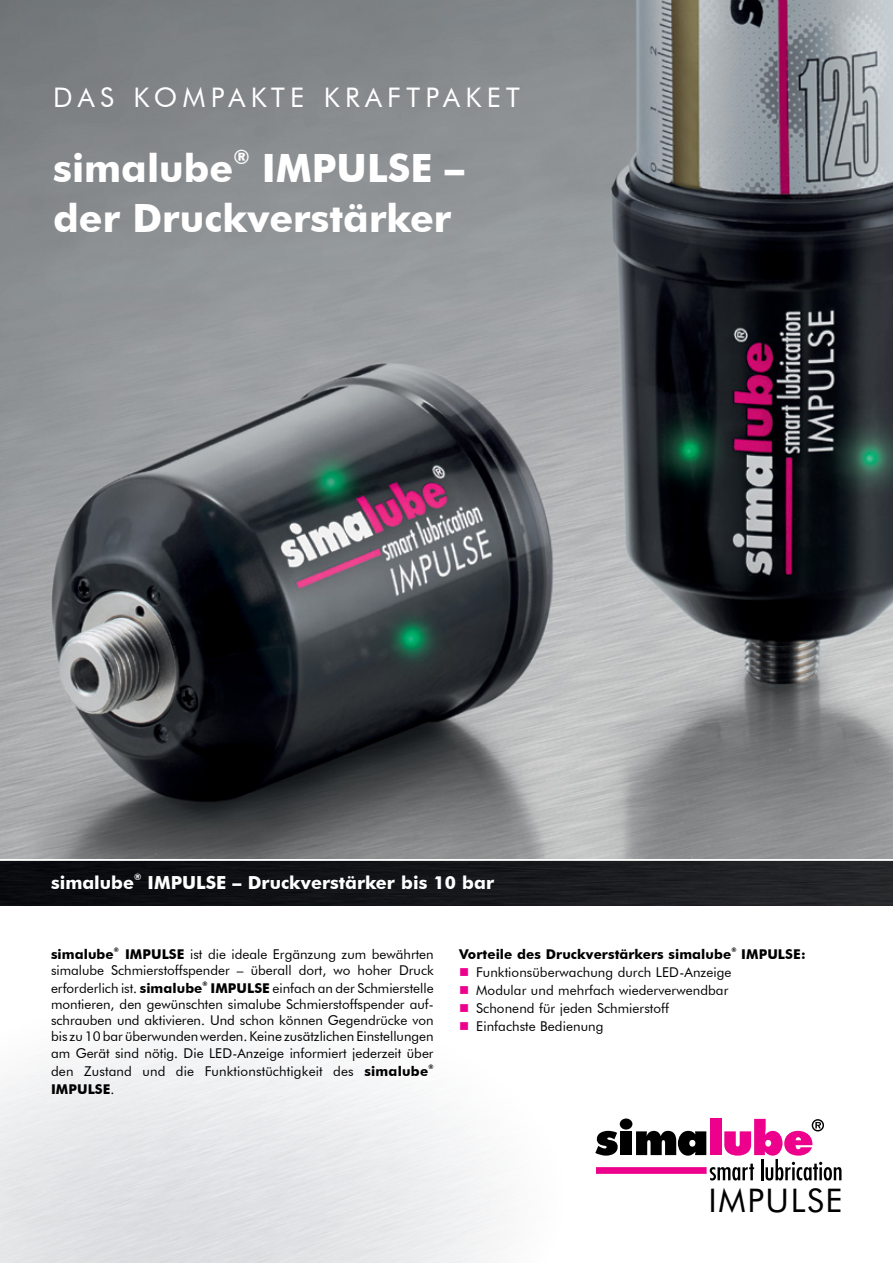
<style>
.page{position:relative;width:893px;height:1263px;background:#fff}
.page>*{position:absolute;margin:0;border:0;box-sizing:border-box;transform-origin:0 0}
.t1{font:700 39px/49.5px "Futura BT";color:#fff}
.t2{font:32.55px "Futura BT";letter-spacing:.05em;color:#000}
.t3{font:27px "Futura BT";letter-spacing:.2em;color:#fff}
.t4{font:700 19.5px "Futura BT";color:#fff}
.t5{font:700 18px "Futura BT";color:#fff}
.t6{font:13.5px/16.2px "Futura BT";letter-spacing:.005em;color:#000;text-align:right}
.t7{font:700 13.5px "Futura BT";letter-spacing:.005em;color:#000}
.t8{font:700 8.7px "Futura BT";color:#fff}
.t9{font:700 6.15px "Futura BT";color:#000}
.s1{font-weight:700}
.s2{font-weight:400}
.s3{color:#ec008c}
</style>
<div class="page">
<img style="left:0;top:0;width:893px;height:859px">
<svg style="left:595px;top:1131px;width:23px;height:24px"></svg>
<div style="left:620px;top:1131px;width:12px;height:24px;background:#000"></div>
<div style="left:620px;top:1118px;width:12px;height:11px;background:#000;border-radius:50%"></div>
<div style="left:596px;top:1167px;width:111px;height:7px;background:#ec008c"></div>
<svg style="left:636px;top:1119px;width:205px;height:61px"></svg>
<div style="left:0;top:859px;width:893px;height:47px;background:linear-gradient(to right,#05080c,#262729)"></div>
<hr style="left:0;top:859px;width:893px;height:1px;background:#fff">
<h3 class="t3" style="left:53px;top:81px;width:468px">DAS KOMPAKTE KRAFTPAKET</h3>
<h1 class="t1" style="left:53px;top:143px;width:182px">simalube</h1>
<h3 class="t4" style="left:233px;top:145px;width:18px">®</h3>
<h1 class="t1" style="left:53px;top:143px;width:412px;text-indent:209px">IMPULSE – der Druckverstärker</h1>
<h3 class="t5" style="left:51px;top:872px;width:85px">simalube</h3>
<p class="t8" style="left:134px;top:871px;width:9px">®</p>
<h3 class="t5" style="left:148px;top:872px;width:348px">IMPULSE – Druckverstärker bis 10 bar</h3>
<p class="t7" style="left:51px;top:945px;width:64px">simalube</p>
<p class="t9" style="left:114px;top:946px;width:7px">®</p>
<p class="t6" style="left:51px;top:945px;width:384px"><span class="s1">IMPULSE</span> ist die ideale Ergänzung zum bewährten<br>simalube Schmierstoffspender – überall dort, wo hoher Druck</p>
<p class="t6" style="left:51px;top:980px;width:153px">erforderlich ist. <span class="s1">simalube</span></p>
<p class="t9" style="left:203px;top:980px;width:7px">®</p>
<p class="t6" style="left:51px;top:980px;width:384px;text-align:justify;text-indent:159px"><span class="s1">IMPULSE</span> einfach an der Schmierstelle montieren, den gewünschten simalube Schmierstoffspender auf&shy;schrauben und aktivieren. Und schon können Gegendrücke von bis zu 10 bar überwunden werden. Keine zusätzlichen Einstellungen am Gerät sind nötig. Die LED-Anzeige informiert jederzeit über</p>
<p class="t6" style="left:51px;top:1062px;width:379px">den Zustand und die Funktionstüchtigkeit des <span class="s1">simalube</span></p>
<p class="t9" style="left:429px;top:1063px;width:7px">®</p>
<p class="t7" style="left:51px;top:1080px;width:65px">IMPULSE<span class="s2">.</span></p>
<p class="t7" style="left:459px;top:946px;width:274px">Vorteile des Druckverstärkers simalube</p>
<p class="t9" style="left:731px;top:946px;width:7px">®</p>
<p class="t7" style="left:741px;top:946px;width:66px">IMPULSE:</p>
<p class="t6" style="left:459px;top:964px;width:274px"><span class="s3">■</span> Funktionsüberwachung durch LED-Anzeige</p>
<p class="t6" style="left:459px;top:982px;width:271px"><span class="s3">■</span> Modular und mehrfach wiederverwendbar</p>
<p class="t6" style="left:459px;top:1000px;width:211px"><span class="s3">■</span> Schonend für jeden Schmierstoff</p>
<p class="t6" style="left:459px;top:1018px;width:146px"><span class="s3">■</span> Einfachste Bedienung</p>
<h2 class="t2" style="left:708px;top:1180px;width:136px">IMPULSE</h2>
</div>
